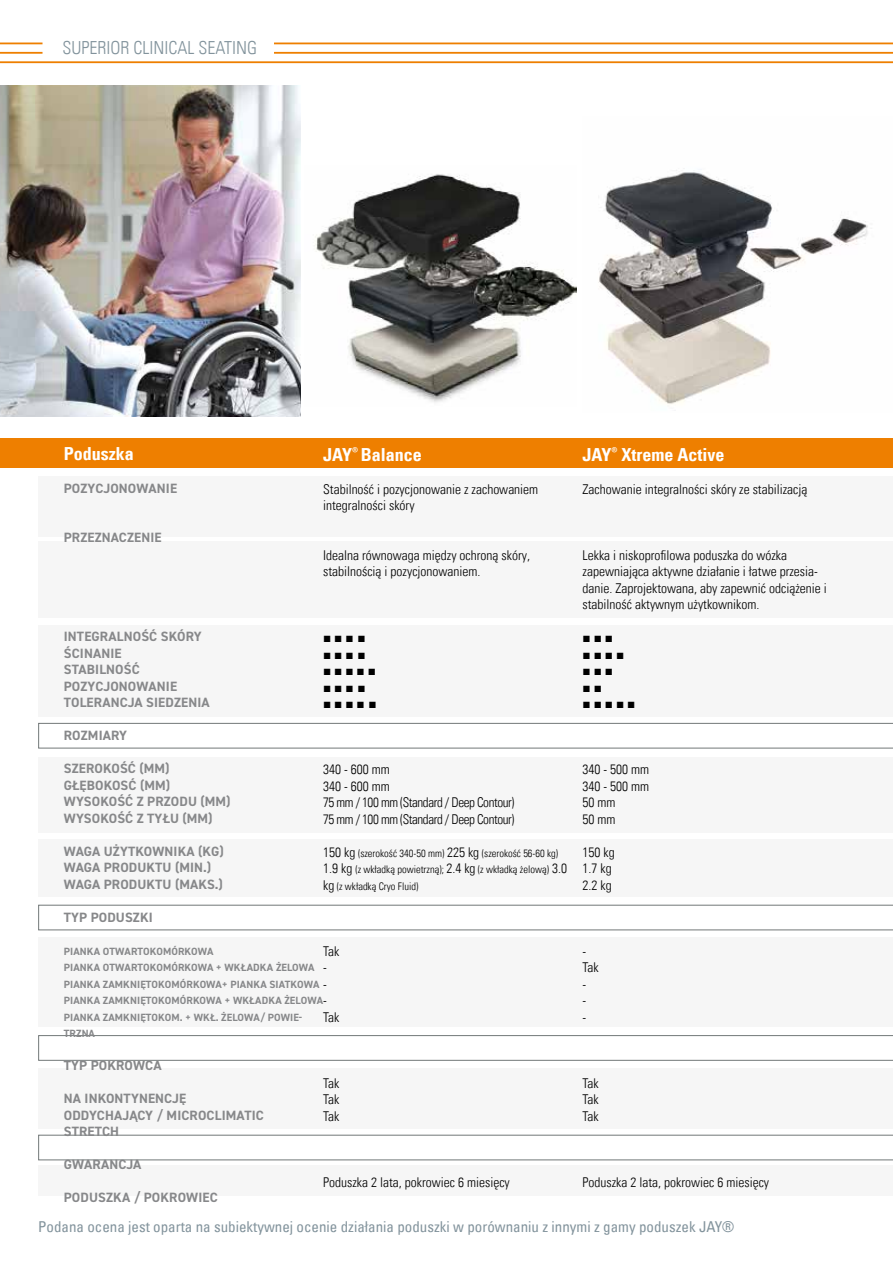
<style>
.page{position:relative;width:893px;height:1263px;background:#fff}
.page>*{position:absolute;margin:0;border:0;box-sizing:border-box;transform-origin:0 0}
.t1{font:18px "Univers Com 67 Bold Cond";color:#fff}
.t2{font:18px "Univers Com 47 Light Cond";color:#82939c}
.t3{font:condensed 15px "Univers Com 57";color:#82939c}
.t4{font:13.5px/16.5px "Univers Com 47 Light Cond";color:#000}
.t5{font:700 13.5px/16.5px "DIN2014";letter-spacing:.01em;color:#87888a}
.t6{font:13.5px/16.5px "Univers Com 47 Light Cond";letter-spacing:-.03em;color:#000}
.t7{font:13.5px "Arial";color:#000}
.t8{font:700 10.5px/16.5px "DIN2014";letter-spacing:.01em;color:#87888a}
.t9{font:10.5px/16.5px "Univers Com 47 Light Cond";color:#000}
.s1{font-size:13.5px}
</style>
<div class="page">
<hr style="left:274px;top:52px;width:619px;height:2px;background:#ee7f00">
<hr style="left:0;top:61px;width:893px;height:2px;background:#ee7f00">
<hr style="left:274px;top:43px;width:619px;height:1px;background:#ee7f00">
<hr style="left:0;top:52px;width:43px;height:2px;background:#ee7f00">
<hr style="left:0;top:43px;width:43px;height:1px;background:#ee7f00">
<div style="left:0;top:438px;width:893px;height:30px;background:#ee7f00"></div>
<svg style="left:38px;top:723px;width:855px;height:25px"></svg>
<svg style="left:38px;top:905px;width:855px;height:25px"></svg>
<svg style="left:38px;top:1035px;width:855px;height:26px"></svg>
<svg style="left:38px;top:1135px;width:855px;height:25px"></svg>
<div style="left:38px;top:476px;width:855px;height:61px;background:#f6f6f6"></div>
<div style="left:38px;top:541px;width:855px;height:77px;background:#f6f6f6"></div>
<div style="left:38px;top:625px;width:855px;height:91px;background:#f6f6f6"></div>
<div style="left:38px;top:757px;width:855px;height:76px;background:#f6f6f6"></div>
<div style="left:38px;top:839px;width:855px;height:57px;background:#f6f6f6"></div>
<div style="left:38px;top:937px;width:855px;height:90px;background:#f6f6f6"></div>
<div style="left:38px;top:1068px;width:855px;height:60px;background:#f6f6f6"></div>
<div style="left:38px;top:1165px;width:855px;height:31px;background:#f6f6f6"></div>
<img style="left:314px;top:174px;width:262px;height:229px">
<img style="left:598px;top:169px;width:270px;height:235px">
<img style="left:0;top:85px;width:301px;height:332px">
<h1 class="t2" style="left:63px;top:37px;width:196px">SUPERIOR CLINICAL SEATING</h1>
<h1 class="t1" style="left:64px;top:442px;width:72px">Poduszka</h1>
<p class="t5" style="left:64px;top:479px;width:115px">POZYCJONOWANIE</p>
<p class="t5" style="left:64px;top:529px;width:99px">PRZEZNACZENIE</p>
<h1 class="t1" style="left:323px;top:443px;width:100px">JAY<sup>®</sup> Balance</h1>
<p class="t4" style="left:323px;top:480px;width:217px">Stabilność i pozycjonowanie z zachowaniem integralności skóry</p>
<p class="t4" style="left:323px;top:546px;width:208px">Idealna równowaga między ochroną skóry, stabilnością i pozycjonowaniem.</p>
<h1 class="t1" style="left:583px;top:443px;width:144px">JAY<sup>®</sup> Xtreme Active</h1>
<p class="t4" style="left:583px;top:480px;width:226px">Zachowanie integralności skóry ze stabilizacją</p>
<p class="t4" style="left:583px;top:546px;width:246px">Lekka i niskoprofilowa poduszka do wózka zapewniająca aktywne działanie i łatwe przesia&shy;danie. Zaprojektowana, aby zapewnić odciążenie i stabilność aktywnym użytkownikom.</p>
<p class="t7" style="left:583px;top:628px;width:32px">■■■</p>
<p class="t7" style="left:583px;top:644px;width:43px">■■■■</p>
<p class="t7" style="left:583px;top:661px;width:32px">■■■</p>
<p class="t7" style="left:583px;top:677px;width:21px">■■</p>
<p class="t7" style="left:583px;top:694px;width:54px">■■■■■</p>
<p class="t5" style="left:64px;top:628px;width:147px">INTEGRALNOŚĆ SKÓRY<br>ŚCINANIE<br>STABILNOŚĆ<br>POZYCJONOWANIE<br>TOLERANCJA SIEDZENIA</p>
<p class="t5" style="left:64px;top:727px;width:65px">ROZMIARY</p>
<p class="t5" style="left:64px;top:760px;width:168px">SZEROKOŚĆ (MM)<br>GŁĘBOKOSĆ (MM)<br>WYSOKOŚĆ Z PRZODU (MM)<br>WYSOKOŚĆ Z TYŁU (MM)</p>
<p class="t5" style="left:64px;top:842px;width:161px">WAGA UŻYTKOWNIKA (KG)<br>WAGA PRODUKTU (MIN.)<br>WAGA PRODUKTU (MAKS.)</p>
<p class="t5" style="left:64px;top:908px;width:91px">TYP PODUSZKI</p>
<p class="t8" style="left:64px;top:942px;width:261px">PIANKA OTWARTOKOMÓRKOWA<br>PIANKA OTWARTOKOMÓRKOWA + WKŁADKA ŻELOWA PIANKA ZAMKNIĘTOKOMÓRKOWA+ PIANKA SIATKOWA PIANKA ZAMKNIĘTOKOMÓRKOWA + WKŁADKA ŻELOWA PIANKA ZAMKNIĘTOKOM. + WKŁ. ŻELOWA/ POWIE-TRZNA</p>
<p class="t5" style="left:64px;top:1057px;width:99px">TYP POKROWCA</p>
<p class="t5" style="left:64px;top:1090px;width:202px">NA INKONTYNENCJĘ<br>ODDYCHAJĄCY / MICROCLIMATIC<br>STRETCH</p>
<p class="t5" style="left:64px;top:1156px;width:79px">GWARANCJA</p>
<p class="t5" style="left:64px;top:1189px;width:155px">PODUSZKA / POKROWIEC</p>
<p class="t7" style="left:323px;top:628px;width:44px">■■■ ■</p>
<p class="t7" style="left:323px;top:644px;width:44px">■■■ ■</p>
<p class="t7" style="left:323px;top:661px;width:54px">■■■■■</p>
<p class="t7" style="left:323px;top:677px;width:44px">■■■ ■</p>
<p class="t7" style="left:323px;top:694px;width:55px">■■■■ ■</p>
<p class="t4" style="left:583px;top:761px;width:68px">340 - 500 mm<br>340 - 500 mm<br>50 mm<br>50 mm</p>
<p class="t4" style="left:583px;top:843px;width:34px">150 kg<br>1.7 kg<br>2.2 kg</p>
<p class="t6" style="left:323px;top:761px;width:193px">340 - 600 mm<br>340 - 600 mm<br>75 mm / 100 mm (Standard / Deep Contour)<br>75 mm / 100 mm (Standard / Deep Contour)</p>
<p class="t9" style="left:323px;top:845px;width:245px"><span class="s1">150 kg</span> (szerokość 340-50 mm) <span class="s1">225 kg</span> (szerokość 56-60 kg)<br><span class="s1">1.9 kg</span> (z wkładką powietrzną); <span class="s1">2.4 kg</span> (z wkładką żelową) <span class="s1">3.0 kg</span> (z wkładką Cryo Fluid)</p>
<p class="t4" style="left:323px;top:942px;width:18px">Tak -<br>-<br>-<br>Tak</p>
<p class="t4" style="left:583px;top:942px;width:18px">-<br>Tak -<br>-<br>-</p>
<p class="t4" style="left:583px;top:1074px;width:18px;text-align:justify">Tak Tak Tak</p>
<p class="t4" style="left:323px;top:1074px;width:18px;text-align:justify">Tak Tak Tak</p>
<p class="t4" style="left:583px;top:1173px;width:188px">Poduszka 2 lata, pokrowiec 6 miesięcy</p>
<p class="t3" style="left:38px;top:1217px;width:697px">Podana ocena jest oparta na subiektywnej ocenie działania poduszki w porównaniu z innymi z gamy poduszek JAY®</p>
<p class="t4" style="left:323px;top:1173px;width:188px">Poduszka 2 lata, pokrowiec 6 miesięcy</p>
</div>
